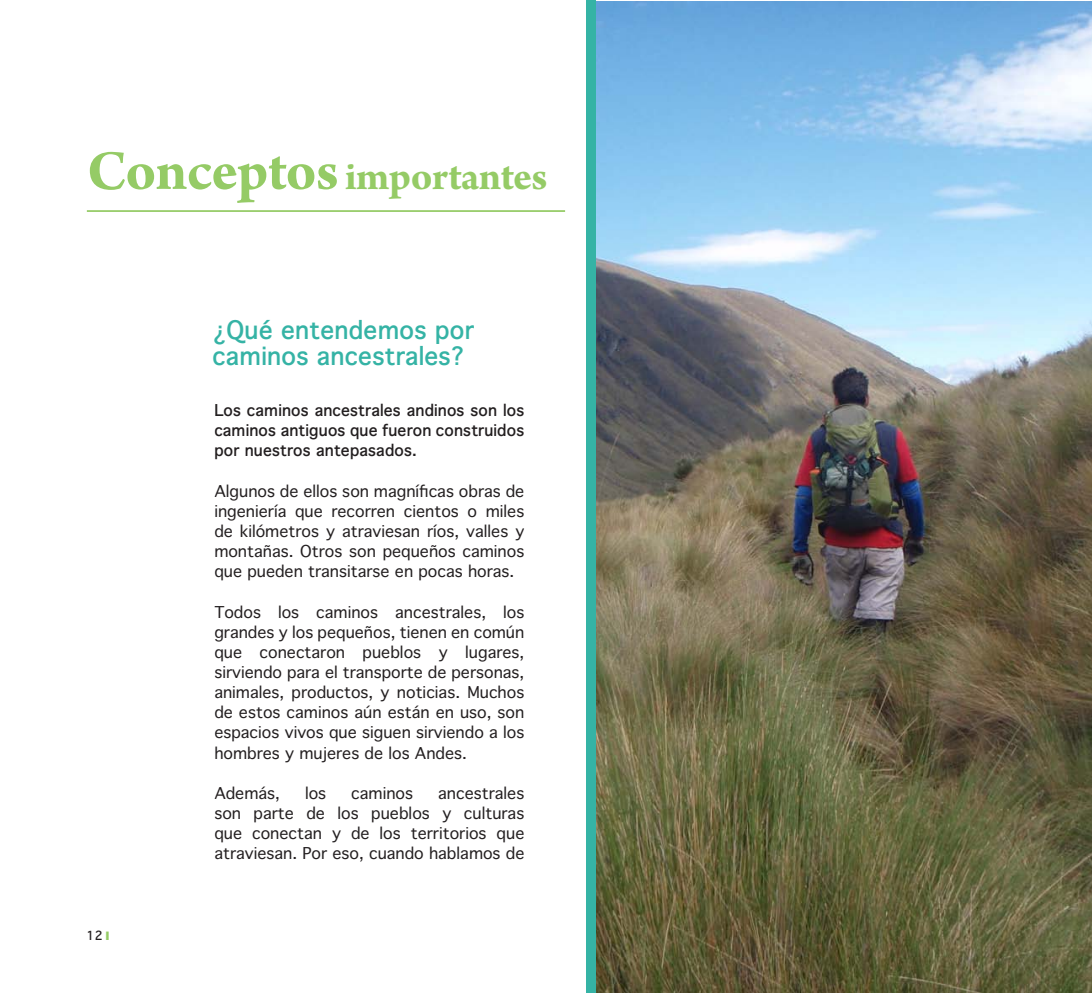
<style>
.page{position:relative;width:1092px;height:993px;background:#fff}
.page>*{position:absolute;margin:0;border:0;box-sizing:border-box;transform-origin:0 0}
.Títulos{font:700 42px "Arno Pro";letter-spacing:-.015em;color:#95cb66}
.Subtítulo{font:700 24.5px/26.2px "Thonburi";color:#35b3a5}
.Texto{font:15.75px/20.1px "Thonburi";color:#231f20;text-align:justify}
.Texto-2{font:700 15.75px/20.1px "Thonburi";color:#231f20;text-align:justify}
.t1{font:700 12.25px "Thonburi";color:#231f20}
.s1{font-size:59.5px}
</style>
<div class="page">
<hr style="left:87px;top:210px;width:478px;height:2px;background:#95cb66">
<img style="left:595px;top:1px;width:496px;height:991px">
<div style="left:585px;top:0;width:10px;height:992px;background:#35b3a5"></div>
<p class="Títulos" style="left:87px;top:152px;width:462px"><span class="s1">Conceptos</span> importantes</p>
<p class="t1" style="left:87px;top:925px;width:18px">12</p>
<p class="Subtítulo" style="left:212px;top:316px;width:263px">¿Qué entendemos por caminos ancestrales?</p>
<p class="Texto-2" style="left:214px;top:400px;width:311px">Los caminos ancestrales andinos son los caminos antiguos que fueron construidos por nuestros antepasados.</p>
<p class="Texto" style="left:214px;top:480px;width:311px">Algunos de ellos son magníficas obras de ingeniería que recorren cientos o miles de kilómetros y atraviesan ríos, valles y montañas. Otros son pequeños caminos que pueden transitarse en pocas horas.</p>
<p class="Texto" style="left:214px;top:601px;width:311px">Todos los caminos ancestrales, los grandes y los pequeños, tienen en común que conectaron pueblos y lugares, sirviendo para el transporte de personas, animales, productos, y noticias. Muchos de estos caminos aún están en uso, son espacios vivos que siguen sirviendo a los hombres y mujeres de los Andes.</p>
<p class="Texto" style="left:214px;top:782px;width:67px">Además,</p>
<p class="Texto" style="left:305px;top:782px;width:23px">los</p>
<p class="Texto" style="left:351px;top:782px;width:63px">caminos</p>
<p class="Texto" style="left:214px;top:782px;width:311px;text-indent:224px">ancestrales son parte de los pueblos y culturas que conectan y de los territorios que atraviesan. Por eso, cuando hablamos de</p>
</div>
